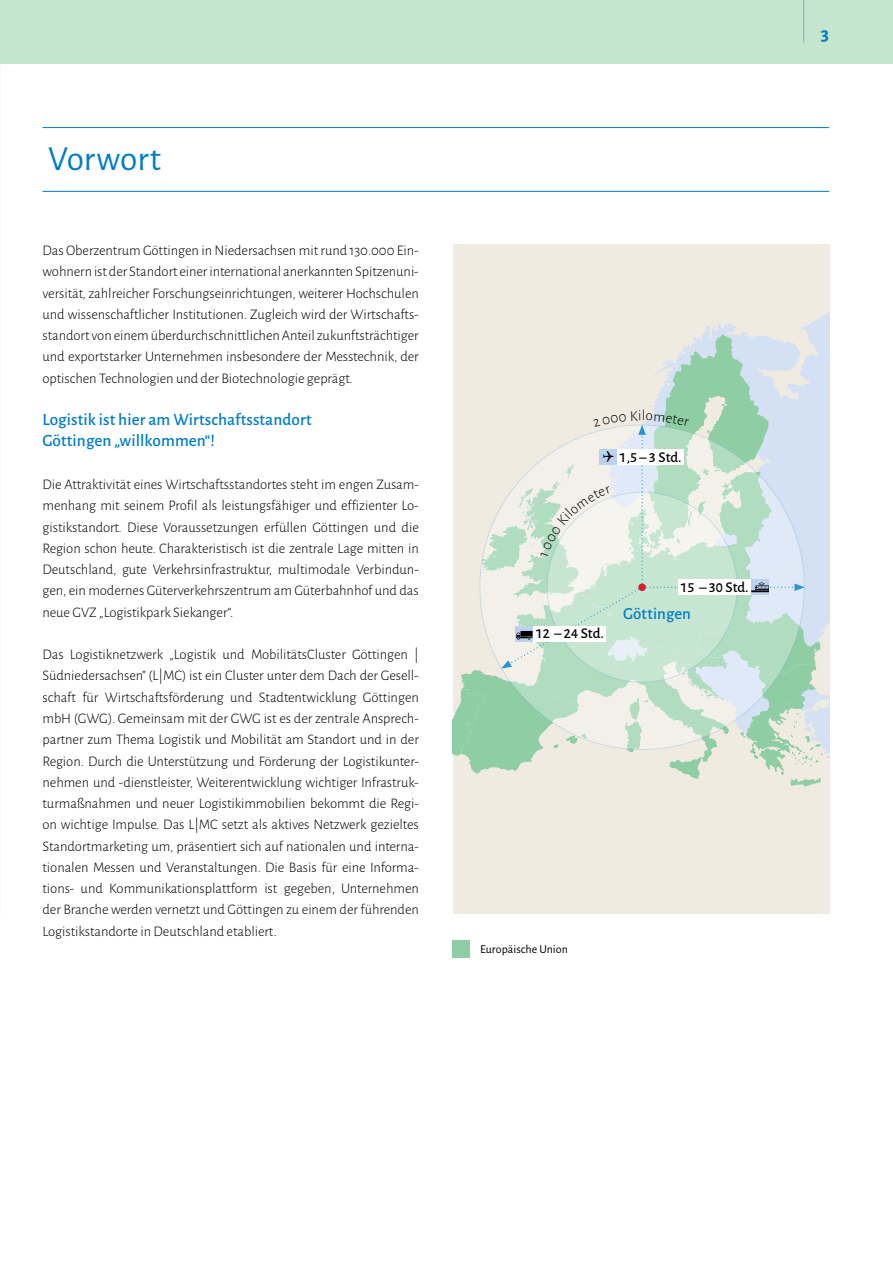
<style>
.page{position:relative;width:893px;height:1263px;background:#fff}
.page>*{position:absolute;margin:0;border:0;box-sizing:border-box;transform-origin:0 0}
.t1{font:35.25px "Alegreya Sans";letter-spacing:-.005em;color:#007dc5}
.t2{font:700 19.2px "Alegreya Sans";color:#007dc5}
.t3{font:500 17.25px/21px "Alegreya Sans";letter-spacing:.005em;color:#007dc5}
.t4{font:500 16.8px "Alegreya Sans";letter-spacing:.005em;color:#007dc5}
.t5{font:500 14.85px "Alegreya Sans";letter-spacing:.005em;color:#000}
.t6{font:300 14.7px/21.3px "Alegreya Sans";letter-spacing:-.005em;color:#000;text-align:justify}
.t7{font:12px "Alegreya Sans";letter-spacing:.005em;color:#000}
.s1{font-size:15.75px}
</style>
<div class="page">
<div style="left:0;top:0;width:893px;height:64px;background:#c6e5cf"></div>
<hr style="left:43px;top:127px;width:786px;height:1px;background:#007dc5">
<hr style="left:43px;top:191px;width:786px;height:1px;background:#007dc5">
<hr style="left:803px;top:0;width:1px;height:43px;background:#7bafde">
<div style="left:453px;top:244px;width:376px;height:670px;background:#efebe1"></div>
<div style="left:452px;top:940px;width:18px;height:17px;background:#8fcea5"></div>
<svg style="left:453px;top:312px;width:376px;height:475px"></svg>
<h1 class="t1" style="left:48px;top:135px;width:114px">Vorwort</h1>
<p class="t6" style="left:43px;top:239px;width:378px">Das Oberzentrum Göttingen in Niedersachsen mit rund 130.000 Ein&shy;wohnern ist der Standort einer international anerkannten Spitzenuni&shy;versität, zahlreicher Forschungseinrichtungen, weiterer Hochschulen und wissenschaftlicher Institutionen. Zugleich wird der Wirtschafts&shy;standort von einem überdurchschnittlichen Anteil zukunftsträchtiger und exportstarker Unternehmen insbesondere der Messtechnik, der optischen Technologien und der Biotechnologie geprägt.</p>
<p class="t3" style="left:43px;top:408px;width:271px">Logistik ist hier am Wirtschaftsstandort<br>Göttingen „willkommen“!</p>
<p class="t6" style="left:43px;top:473px;width:378px">Die Attraktivität eines Wirtschaftsstandortes steht im engen Zusam&shy;menhang mit seinem Profil als leistungsfähiger und effizienter Lo&shy;gistikstandort. Diese Voraussetzungen erfüllen Göttingen und die Region schon heute. Charakteristisch ist die zentrale Lage mitten in Deutschland, gute Verkehrsinfrastruktur, multimodale Verbindun&shy;gen, ein modernes Güterverkehrszentrum am Güterbahnhof und das neue GVZ „Logistikpark Siekanger“.</p>
<p class="t6" style="left:43px;top:643px;width:378px">Das Logistiknetzwerk „Logistik und MobilitätsCluster Göttingen | Südniedersachsen” (L|MC) ist ein Cluster unter dem Dach der Gesell&shy;schaft für Wirtschaftsförderung und Stadtentwicklung Göttingen mbH (GWG). Gemeinsam mit der GWG ist es der zentrale Ansprech&shy;partner zum Thema Logistik und Mobilität am Standort und in der Region. Durch die Unterstützung und Förderung der Logistikunter&shy;nehmen und -dienstleister, Weiterentwicklung wichtiger Infrastruk&shy;turmaßnahmen und neuer Logistikimmobilien bekommt die Regi&shy;on wichtige Impulse. Das L|MC setzt als aktives Netzwerk gezieltes Standortmarketing um, präsentiert sich auf nationalen und interna&shy;tionalen Messen und Veranstaltungen. Die Basis für eine Informa&shy;tions- und Kommunikationsplattform ist gegeben, Unternehmen der Branche werden vernetzt und Göttingen zu einem der führenden Logistikstandorte in Deutschland etabliert<span class="s1">.</span></p>
<p class="t5" style="left:619px;top:446px;width:64px">1,5 – 3 Std.</p>
<p class="t5" style="left:536px;top:623px;width:70px">12 – 24 Std.</p>
<p class="t5" style="left:680px;top:577px;width:70px">15 – 30 Std.</p>
<p class="t4" style="left:623px;top:601px;width:70px">Göttingen</p>
<p class="t7" style="left:480px;top:941px;width:89px">Europäische Union</p>
<h2 class="t2" style="left:821px;top:19px;width:10px">3</h2>
</div>
